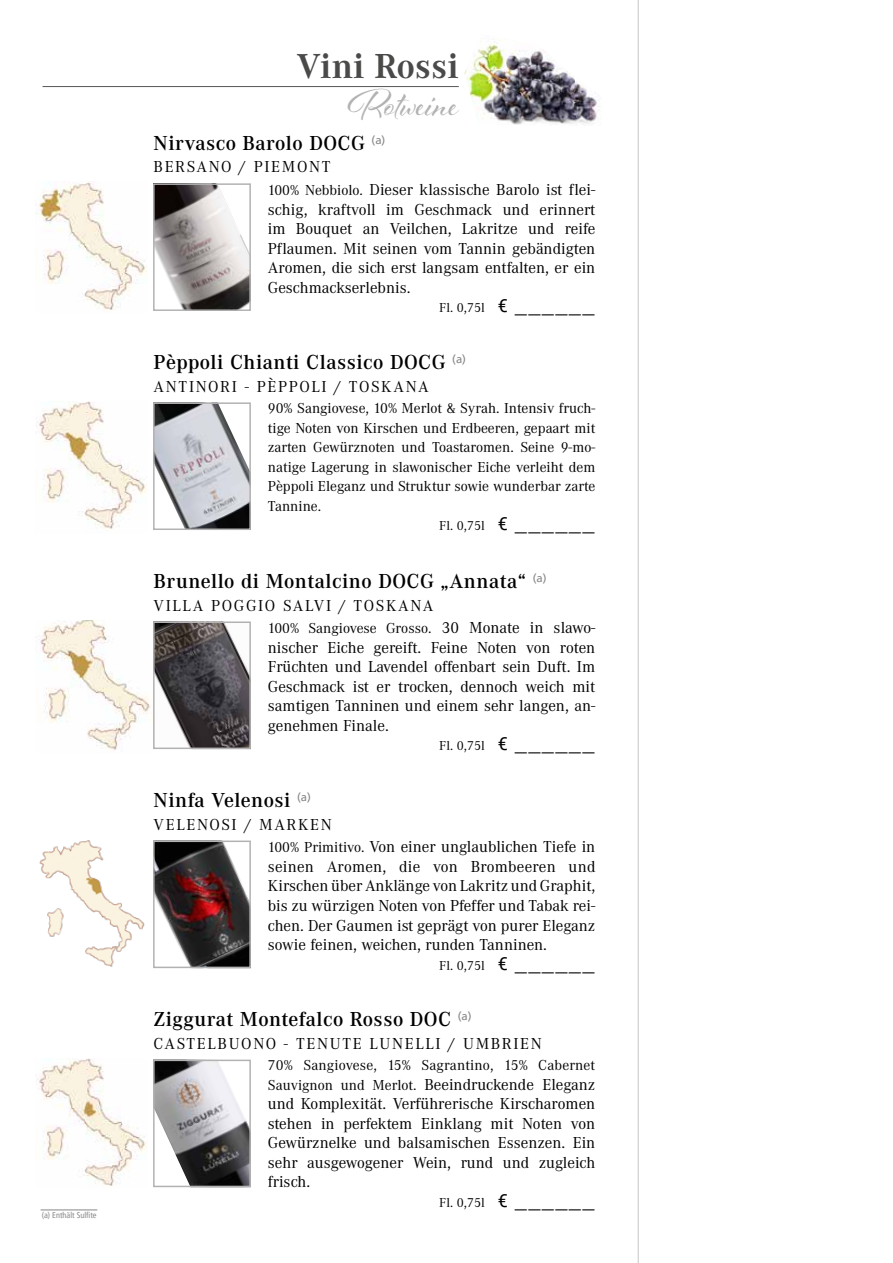
<style>
.page{position:relative;width:893px;height:1263px;background:#fff}
.page>*{position:absolute;margin:0;border:0;box-sizing:border-box;transform-origin:0 0}
.t1{font:40.5px "Al Fresco";color:#b3b2b2}
.t2{font:700 36px "Corporate A Pro";color:#4a4a49}
.t3{font:600 21px "Corporate A";letter-spacing:.02em;color:#000}
.t4{font:16.5px/19.5px "Corporate A";color:#000;text-align:justify}
.t5{font:16.5px "Corporate A";letter-spacing:.1em;color:#000}
.t6{font:15px/19.5px "Corporate A";color:#000;text-align:justify}
.t7{font:13.5px "Corporate A";color:#000}
.t8{font:condensed 8.25px "Frutiger LT Pro";color:#878787}
.s1{font-size:15px}
.s2{font-family:"Roboto";font-size:18px}
.s3{font-size:27px}
.s4{font-size:16.5px}
</style>
<div class="page">
<hr style="left:638px;top:0;width:1px;height:1263px;background:#c6c6c6">
<img style="left:156px;top:186px;width:92px;height:122px">
<div style="left:153px;top:183px;width:98px;height:128px;border:2px solid #b3b2b2"></div>
<img style="left:36px;top:182px;width:111px;height:128px">
<img style="left:156px;top:405px;width:92px;height:122px">
<div style="left:153px;top:402px;width:98px;height:128px;border:2px solid #b3b2b2"></div>
<img style="left:36px;top:401px;width:111px;height:128px">
<img style="left:156px;top:624px;width:92px;height:122px">
<div style="left:153px;top:621px;width:98px;height:128px;border:2px solid #b3b2b2"></div>
<img style="left:36px;top:620px;width:116px;height:131px">
<img style="left:156px;top:843px;width:92px;height:122px">
<div style="left:153px;top:840px;width:98px;height:128px;border:2px solid #b3b2b2"></div>
<img style="left:39px;top:840px;width:106px;height:127px">
<img style="left:156px;top:1062px;width:92px;height:122px">
<div style="left:153px;top:1059px;width:98px;height:128px;border:2px solid #b3b2b2"></div>
<img style="left:37px;top:1058px;width:110px;height:128px">
<hr style="left:41px;top:1210px;width:56px;height:1px;background:#878787">
<img style="left:465px;top:40px;width:135px;height:85px">
<hr style="left:43px;top:86px;width:416px;height:1px;background:#575756">
<p class="t8" style="left:42px;top:1210px;width:56px">(a) Enthält Sulfite</p>
<h2 class="t2" style="left:297px;top:42px;width:164px">Vini Rossi</h2>
<h1 class="t1" style="left:348px;top:77px;width:112px">Rotweine</h1>
<p class="t3" style="left:154px;top:129px;width:233px">Nirvasco Barolo DOCG <sup>(a)</sup></p>
<p class="t4" style="left:268px;top:156px;width:329px;line-height:22.8px;text-indent:-114px">BERSANO / PIEMONT<br><span class="s1">100% Nebbiolo.</span> Dieser klassische Barolo ist flei-</p>
<p class="t4" style="left:268px;top:200px;width:329px">schig, kraftvoll im Geschmack und erinnert im Bouquet an Veilchen, Lakritze und reife Pflaumen. Mit seinen vom Tannin gebändigten Aromen, die sich erst langsam entfalten, er ein Geschmackserlebnis.</p>
<p class="t7" style="left:439px;top:300px;width:158px">Fl. 0,75l <span class="s2">€</span> <span class="s3">______</span></p>
<p class="t3" style="left:154px;top:348px;width:314px">Pèppoli Chianti Classico DOCG <sup>(a)</sup></p>
<p class="t5" style="left:154px;top:377px;width:277px">ANTINORI - PÈPPOLI / TOSKANA</p>
<p class="t6" style="left:268px;top:399px;width:329px">90% Sangiovese, 10% Merlot &amp; Syrah. Intensiv fruch&shy;tige Noten von Kirschen und Erdbeeren, gepaart mit zarten Gewürznoten und Toastaromen. Seine 9-mo&shy;natige Lagerung in slawonischer Eiche verleiht dem Pèppoli Eleganz und Struktur sowie wunderbar zarte Tannine.</p>
<p class="t7" style="left:439px;top:518px;width:158px">Fl. 0,75l <span class="s2">€</span> <span class="s3">______</span></p>
<p class="t3" style="left:154px;top:567px;width:394px">Brunello di Montalcino DOCG „Annata“ <sup>(a)</sup></p>
<p class="t5" style="left:154px;top:596px;width:281px">VILLA POGGIO SALVI / TOSKANA</p>
<p class="t6" style="left:268px;top:619px;width:329px">100% Sangiovese Grosso. <span class="s4">30 Monate in slawo-</span></p>
<p class="t4" style="left:268px;top:638px;width:329px">nischer Eiche gereift. Feine Noten von roten Früchten und Lavendel offenbart sein Duft. Im Geschmack ist er trocken, dennoch weich mit samtigen Tanninen und einem sehr langen, an&shy;genehmen Finale.</p>
<p class="t7" style="left:439px;top:738px;width:158px">Fl. 0,75l <span class="s2">€</span> <span class="s3">______</span></p>
<p class="t3" style="left:154px;top:786px;width:159px">Ninfa Velenosi <sup>(a)</sup></p>
<p class="t4" style="left:268px;top:813px;width:329px;line-height:22.8px;text-indent:-114px">VELENOSI / MARKEN<br><span class="s1">100% Primitivo.</span> Von einer unglaublichen Tiefe in</p>
<p class="t4" style="left:268px;top:857px;width:329px">seinen Aromen, die von Brombeeren und Kirschen über Anklänge von Lakritz und Graphit, bis zu würzigen Noten von Pfeffer und Tabak rei&shy;chen. Der Gaumen ist geprägt von purer Eleganz sowie feinen, weichen, runden Tanninen.</p>
<p class="t7" style="left:439px;top:958px;width:158px">Fl. 0,75l <span class="s2">€</span> <span class="s3">______</span></p>
<p class="t3" style="left:154px;top:1005px;width:319px">Ziggurat Montefalco Rosso DOC <sup>(a)</sup></p>
<p class="t5" style="left:154px;top:1034px;width:390px">CASTELBUONO - TENUTE LUNELLI / UMBRIEN</p>
<p class="t6" style="left:268px;top:1056px;width:329px">70% Sangiovese, 15% Sagrantino, 15% Cabernet</p>
<p class="t4" style="left:268px;top:1075px;width:329px"><span class="s1">Sauvignon und Merlot.</span> Beeindruckende Eleganz und Komplexität. Verführerische Kirscharomen stehen in perfektem Einklang mit Noten von Gewürznelke und balsamischen Essenzen. Ein sehr ausgewogener Wein, rund und zugleich frisch.</p>
<p class="t7" style="left:439px;top:1195px;width:158px">Fl. 0,75l <span class="s2">€</span> <span class="s3">______</span></p>
</div>
